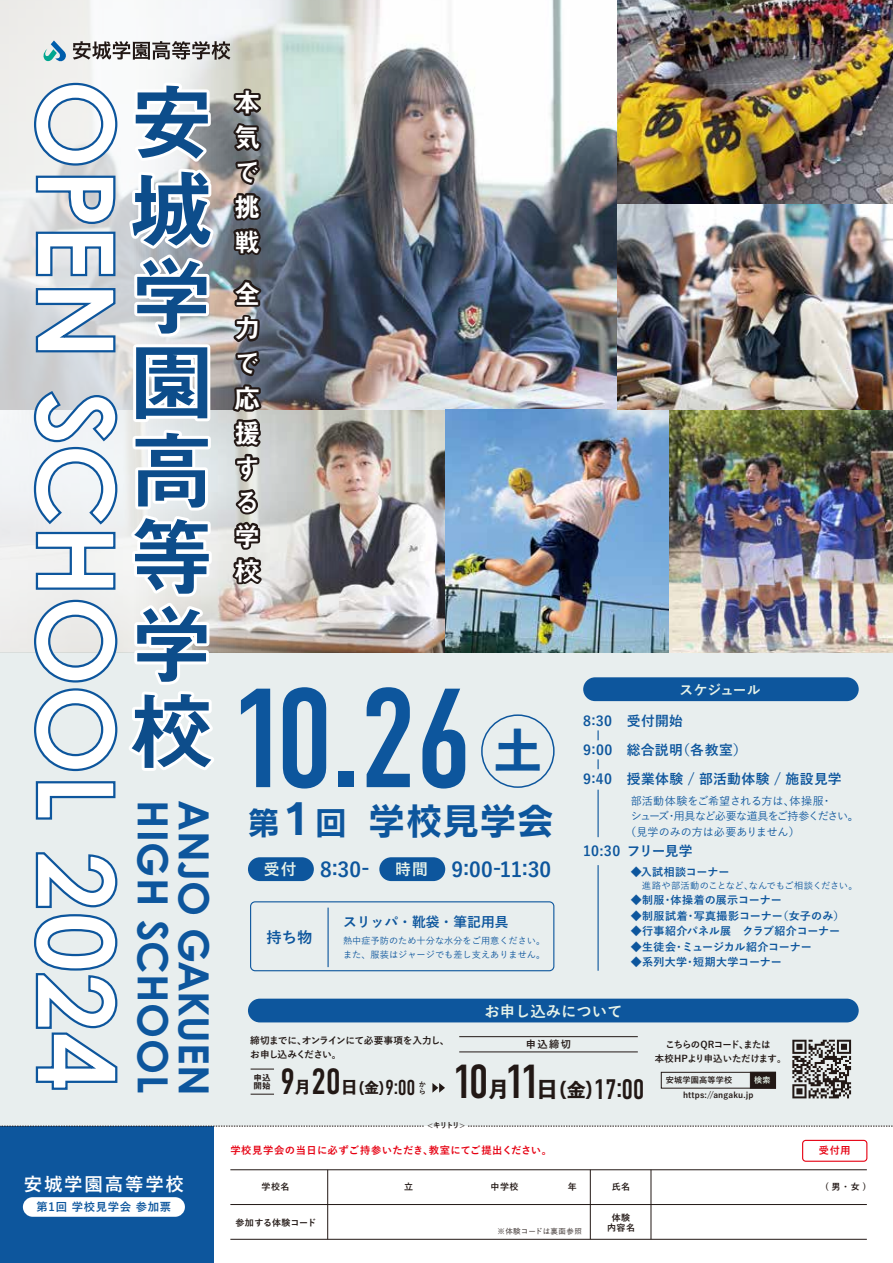
<style>
.page{position:relative;width:893px;height:1263px;background:#fff}
.page>*{position:absolute;margin:0;border:0;box-sizing:border-box;transform-origin:0 0}
.t1{font:140.7px "DIN Condensed";color:#0d569d}
.t2{font:700 107.85px "Century Gothic Pro";letter-spacing:-.015em;color:#fff}
.t3{font:85.35px/87px "Midashi Go Pro MB31";color:#0d4d8b;text-align:justify}
.t4{font:800 47.25px "Toppan Bunkyu Midashi Gothic Std N";color:#0d569d}
.t5{font:700 41.7px "Century Gothic Pro";letter-spacing:.005em;color:#0d569d}
.t6{font:37.2px "Rodin Rose Pro B";color:#0d569d}
.t7{font:28.2px "DIN Condensed";color:#221815}
.t8{font:26.4px/34.7px "Midashi Go Pro MB31";color:#fff;text-align:justify}
.t9{font:700 20.25px "Yu Go";letter-spacing:.005em;color:#0d569d}
.t10{font:700 18.45px "Yu Go";letter-spacing:.1em;color:#fff}
.t11{font:700 15.75px "Yu Go";color:#e7f3e9}
.t12{font:700 15.3px "Yu Go";color:#e7f3e9}
.t13{font:700 15.3px "Yu Go";color:#0d569d}
.t14{font:700 13.8px/29.2px "Yu Go";letter-spacing:.02em;color:#0d569d}
.t15{font:700 13.8px "Yu Go";color:#0d569d}
.t16{font:700 13.8px "Yu Go";letter-spacing:-.02em;color:#0d569d}
.t17{font:700 13.8px "Yu Go";letter-spacing:-.005em;color:#e7f3e9}
.t18{font:700 11.4px "Yu Go";letter-spacing:.06em;color:#0d569d}
.t19{font:700 11.1px "Yu Go";color:#0d569d}
.t20{font:700 11.1px "Yu Go";letter-spacing:.02em;color:#0d569d}
.t21{font:500 11.1px "Yu Go";letter-spacing:-.085em;color:#0d569d}
.t22{font:500 11.1px "Yu Go";letter-spacing:.005em;color:#0d569d}
.t23{font:500 11.1px "Yu Go";letter-spacing:-.005em;color:#0d569d}
.t24{font:700 10.35px "Yu Go";letter-spacing:.045em;color:#e60012}
.t25{font:700 10.2px "Yu Go";color:#221815}
.t26{font:700 10.05px "Yu Go";color:#e60012}
.t27{font:700 9.75px "Yu Go";letter-spacing:-.06em;color:#221815}
.t28{font:700 9.75px "Yu Go";letter-spacing:-.09em;color:#221815}
.t29{font:700 9.3px/14.2px "Yu Go";letter-spacing:-.045em;color:#221815;text-align:center}
.t30{font:500 9.3px "Yu Go";letter-spacing:-.015em;color:#0d569d}
.t31{font:500 9.15px/14.2px "Yu Go";color:#0d569d}
.t32{font:700 9px/10.1px "Yu Go";letter-spacing:.06em;color:#221815;text-align:center}
.t33{font:700 9px "Yu Go";letter-spacing:-.01em;color:#221815}
.t34{font:8.55px "Midashi Go Pro MB31";color:#221815}
.t35{font:700 8.1px "Yu Go";letter-spacing:.02em;color:#221815}
.t36{font:700 8.1px "Yu Go";color:#e7f3e9}
.t37{font:500 7.5px "Yu Go";letter-spacing:.045em;color:#221815}
.t38{font:700 7.5px "Yu Go";color:#221815}
.t39{font:700 7.2px/7.2px "Yu Go";color:#221815}
.s1{font-size:32.25px}
.s2{font-size:42px}
.s3{font-size:21.6px}
.s4{font-size:47.7px}
.s5{font-family:"Toppan Bunkyu Midashi Gothic Std N";font-weight:800;font-size:21.6px}
.s6{font-family:"Century Gothic Pro";font-weight:700;font-size:18.9px}
.s7{font-family:"Toppan Bunkyu Midashi Gothic Std N";font-weight:800;font-size:18.9px}
</style>
<div class="page">
<div style="left:0;top:652px;width:893px;height:474px;background:#e8eeee"></div>
<div style="left:583px;top:677px;width:276px;height:24px;background:#0d569d;border-radius:12px"></div>
<div style="left:248px;top:999px;width:611px;height:23px;background:#0d569d;border-radius:12px"></div>
<img style="left:0;top:0;width:893px;height:652px">
<svg style="left:34px;top:852px;width:84px;height:238px"></svg>
<svg style="left:73px;top:41px;width:157px;height:19px"></svg>
<svg style="left:42px;top:40px;width:24px;height:23px"></svg>
<div style="left:481px;top:714px;width:74px;height:74px;border:2px solid #0d569d;border-radius:50%"></div>
<div style="left:0;top:1126px;width:213px;height:137px;background:#0d569d"></div>
<div style="left:802px;top:1140px;width:65px;height:22px;border:1px solid #e60012;border-radius:3px"></div>
<hr style="left:327px;top:1170px;width:1px;height:69px;background:#221815">
<hr style="left:651px;top:1170px;width:1px;height:69px;background:#221815">
<hr style="left:590px;top:1170px;width:1px;height:69px;background:#221815">
<hr style="left:230px;top:1204px;width:637px;height:1px;background:#221815">
<hr style="left:230px;top:1239px;width:637px;height:1px;background:#221815">
<hr style="left:230px;top:1169px;width:637px;height:1px;background:#221815">
<svg style="left:0;top:1126px;width:424px;height:1px"></svg>
<svg style="left:468px;top:1126px;width:425px;height:1px"></svg>
<div style="left:23px;top:1197px;width:162px;height:20px;background:#fff;border-radius:10px"></div>
<svg style="left:597px;top:730px;width:2px;height:10px"></svg>
<svg style="left:597px;top:759px;width:2px;height:10px"></svg>
<hr style="left:597px;top:790px;width:2px;height:47px;background:#0d569d">
<hr style="left:328px;top:908px;width:1px;height:59px;background:#0d569d">
<hr style="left:597px;top:865px;width:2px;height:106px;background:#0d569d">
<div style="left:248px;top:857px;width:66px;height:24px;background:#0d569d;border-radius:12px"></div>
<div style="left:379px;top:857px;width:66px;height:24px;background:#0d569d;border-radius:12px"></div>
<div style="left:250px;top:901px;width:304px;height:70px;border:1px solid #0d569d;border-radius:5px"></div>
<svg style="left:792px;top:1040px;width:59px;height:58px"></svg>
<svg style="left:432px;top:1083px;width:13px;height:10px"></svg>
<hr style="left:459px;top:1036px;width:179px;height:1px;background:#221815">
<svg style="left:251px;top:1069px;width:23px;height:1px"></svg>
<svg style="left:251px;top:1094px;width:23px;height:1px"></svg>
<hr style="left:459px;top:1051px;width:179px;height:1px;background:#221815">
<div style="left:750px;top:1072px;width:26px;height:16px;background:#221815"></div>
<div style="left:661px;top:1072px;width:115px;height:16px;border:1px solid #221815"></div>
<svg style="left:33px;top:79px;width:240px;height:741px"></svg>
<h2 class="t2" style="left:143px;top:79px;width:1014px;rotate:90deg">OPEN SCHOOL 2024</h2>
<h3 class="t3" style="left:129px;top:68px;width:84px">安城学園高等学校</h3>
<h3 class="t5" style="left:179px;top:800px;width:294px;rotate:90deg">HIGH SCHOOL</h3>
<h3 class="t5" style="left:220px;top:800px;width:297px;rotate:90deg">ANJO GAKUEN</h3>
<h3 class="t8" style="left:234px;top:82px;width:27px">本気で挑戦</h3>
<h3 class="t8" style="left:234px;top:273px;width:27px;text-align:left">全力で応援する学校</h3>
<h1 class="t1" style="left:230px;top:660px;width:244px">10.26</h1>
<h3 class="t4" style="left:494px;top:713px;width:49px">土</h3>
<h3 class="t6" style="left:248px;top:796px;width:308px"><span class="s1">第</span><span class="s2">１</span><span class="s1">回</span> 学校見学会</h3>
<h3 class="t9" style="left:320px;top:858px;width:51px">8:30-</h3>
<h3 class="t9" style="left:452px;top:858px;width:101px">9:00-11:30</h3>
<h3 class="t11" style="left:264px;top:860px;width:34px">受付</h3>
<h3 class="t11" style="left:395px;top:860px;width:34px">時間</h3>
<p class="t15" style="left:343px;top:914px;width:167px">スリッパ・靴袋・筆記用具</p>
<p class="t31" style="left:343px;top:932px;width:204px">熱中症予防のため十分な水分をご用意ください。また、服装はジャージでも差し支えありません。</p>
<h3 class="t13" style="left:266px;top:928px;width:47px">持ち物</h3>
<p class="t17" style="left:680px;top:682px;width:82px">スケジュール</p>
<p class="t14" style="left:583px;top:706px;width:260px">8:30 受付開始<br>9:00 総合説明（各教室）<br>9:40 授業体験 / 部活動体験 / 施設見学</p>
<p class="t22" style="left:631px;top:790px;width:203px">部活動体験をご希望される方は、体操服・</p>
<p class="t21" style="left:631px;top:806px;width:230px">シューズ・用具など必要な道具をご持参ください。</p>
<p class="t23" style="left:625px;top:822px;width:176px">（見学のみの方は必要ありません）</p>
<p class="t19" style="left:631px;top:866px;width:100px">◆入試相談コーナー</p>
<p class="t30" style="left:642px;top:877px;width:217px">進路や部活動のことなど、なんでもご相談ください。</p>
<p class="t19" style="left:631px;top:894px;width:153px">◆制服・体操着の展示コーナー</p>
<p class="t20" style="left:631px;top:909px;width:215px">◆制服試着・写真撮影コーナー（女子のみ）</p>
<p class="t19" style="left:631px;top:925px;width:211px">◆行事紹介パネル展　クラブ紹介コーナー</p>
<p class="t19" style="left:631px;top:940px;width:183px">◆生徒会・ミュージカル紹介コーナー</p>
<p class="t20" style="left:631px;top:956px;width:153px">◆系列大学・短期大学コーナー</p>
<p class="t16" style="left:583px;top:844px;width:111px">10:30 フリー見学</p>
<h3 class="t12" style="left:484px;top:1002px;width:139px">お申し込みについて</h3>
<p class="t27" style="left:250px;top:1035px;width:201px">締切までに、オンラインにて必要事項を入力し、</p>
<p class="t25" style="left:526px;top:1038px;width:47px">申込締切</p>
<p class="t28" style="left:250px;top:1048px;width:93px">お申し込みください。</p>
<p class="t34" style="left:253px;top:1070px;width:19px">申込</p>
<p class="t34" style="left:253px;top:1079px;width:19px">開始</p>
<h3 class="t7" style="left:280px;top:1073px;width:366px"><sup>9</sup><sup>月</sup><sup>20</sup><sup>日</sup><sup>(</sup><sup>金</sup><sup>)</sup><span class="s3">9</span><sup>:</sup><span class="s3">00</span> <span class="s4">10</span><span class="s5">月</span><span class="s4">11</span><span class="s5">日</span><span class="s6">(</span><span class="s7">金</span><span class="s6">)</span>17:00</h3>
<p class="t39" style="left:419px;top:1080px;width:8px">から</p>
<p class="t38" style="left:428px;top:1121px;width:39px">&lt;キリトリ&gt;</p>
<p class="t29" style="left:655px;top:1038px;width:133px">こちらのQRコード、または<br>本校HPより申込いただけます。</p>
<p class="t35" style="left:683px;top:1091px;width:72px">https://angaku.jp</p>
<p class="t35" style="left:666px;top:1076px;width:68px">安城学園高等学校</p>
<p class="t36" style="left:754px;top:1076px;width:18px">検索</p>
<p class="t24" style="left:230px;top:1144px;width:323px">学校見学会の当日に必ずご持参いただき、教室にてご提出ください。</p>
<p class="t26" style="left:819px;top:1145px;width:33px">受付用</p>
<h3 class="t10" style="left:24px;top:1173px;width:162px">安城学園高等学校</h3>
<p class="t32" style="left:261px;top:1182px;width:30px">学校名</p>
<p class="t32" style="left:404px;top:1182px;width:10px">立</p>
<p class="t32" style="left:490px;top:1182px;width:30px">中学校</p>
<p class="t32" style="left:568px;top:1182px;width:10px">年</p>
<p class="t32" style="left:612px;top:1182px;width:20px">氏名</p>
<p class="t32" style="left:825px;top:1182px;width:43px">( 男・女 )</p>
<p class="t18" style="left:37px;top:1200px;width:136px">第1回学校見学会参加票</p>
<p class="t32" style="left:607px;top:1212px;width:30px">体験内容名</p>
<p class="t33" style="left:235px;top:1218px;width:83px">参加する体験コード</p>
<p class="t37" style="left:497px;top:1224px;width:86px">※体験コードは裏面参照</p>
</div>
